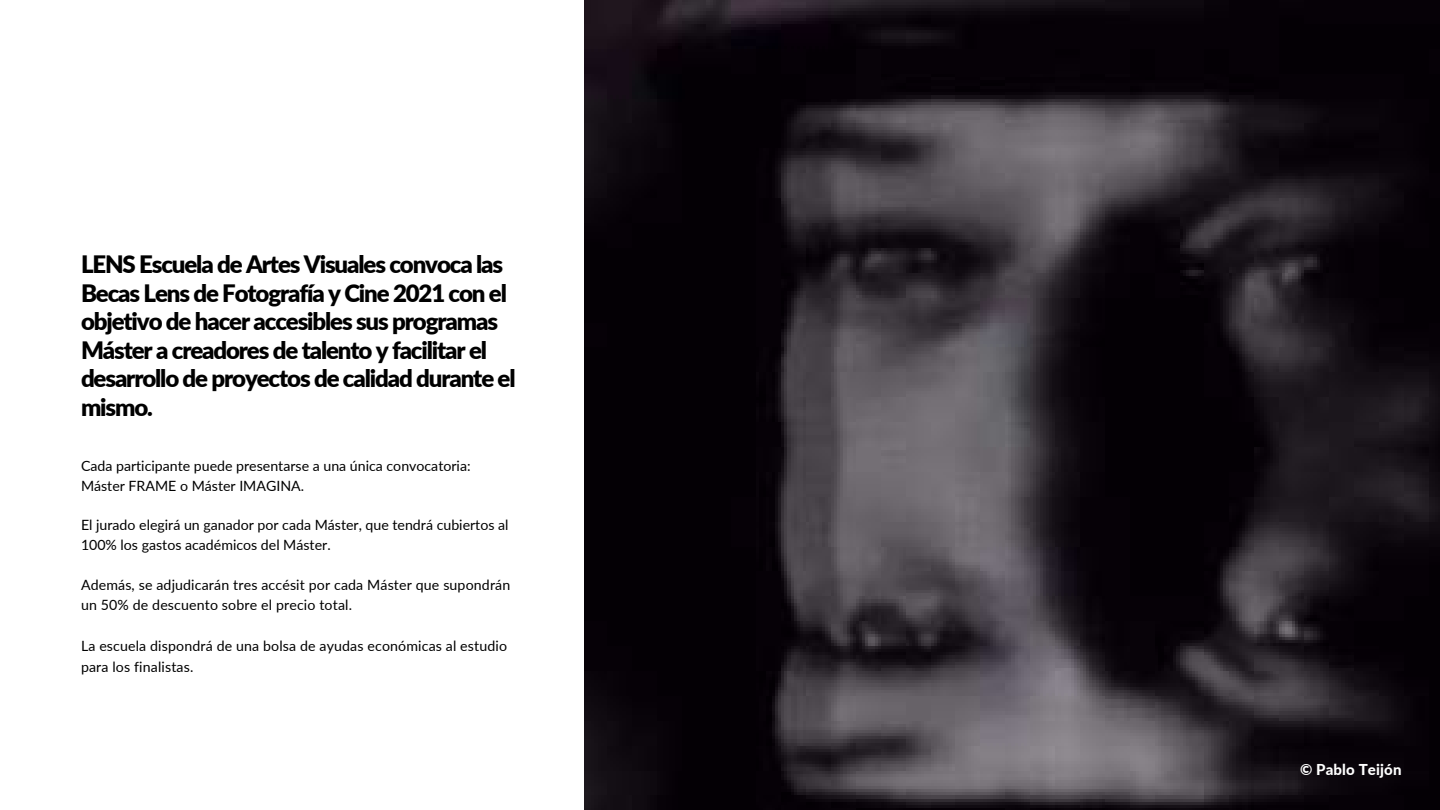
<style>
.page{position:relative;width:1440px;height:810px;background:#fff}
.page>*{position:absolute;margin:0;border:0;box-sizing:border-box;transform-origin:0 0}
.t1{font:900 24px/28.5px "Lato";letter-spacing:-.045em;color:#000}
.t2{font:800 15px "Lato";letter-spacing:.01em;color:#fff}
.t3{font:14.2px/19.7px "Lato";color:#000}
</style>
<div class="page">
<img style="left:585px;top:0;width:855px;height:810px">
<h1 class="t1" style="left:81px;top:250px;width:436px">LENS Escuela de Artes Visuales convoca las Becas Lens de Fotografía y Cine 2021 con el objetivo de hacer accesibles sus programas Máster a creadores de talento y facilitar el desarrollo de proyectos de calidad durante el mismo.</h1>
<p class="t3" style="left:81px;top:456px;width:391px">Cada participante puede presentarse a una única convocatoria:<br>Máster FRAME o Máster IMAGINA.</p>
<p class="t3" style="left:81px;top:515px;width:429px">El jurado elegirá un ganador por cada Máster, que tendrá cubiertos al<br>100% los gastos académicos del Máster.</p>
<p class="t3" style="left:81px;top:574px;width:431px;line-height:20.5px">Además, se adjudicarán tres accésit por cada Máster que supondrán un 50% de descuento sobre el precio total.</p>
<p class="t3" style="left:81px;top:635px;width:428px;line-height:20.5px">La escuela dispondrá de una bolsa de ayudas económicas al estudio para los finalistas.</p>
<p class="t2" style="left:1300px;top:760px;width:103px">© Pablo Teijón</p>
</div>
